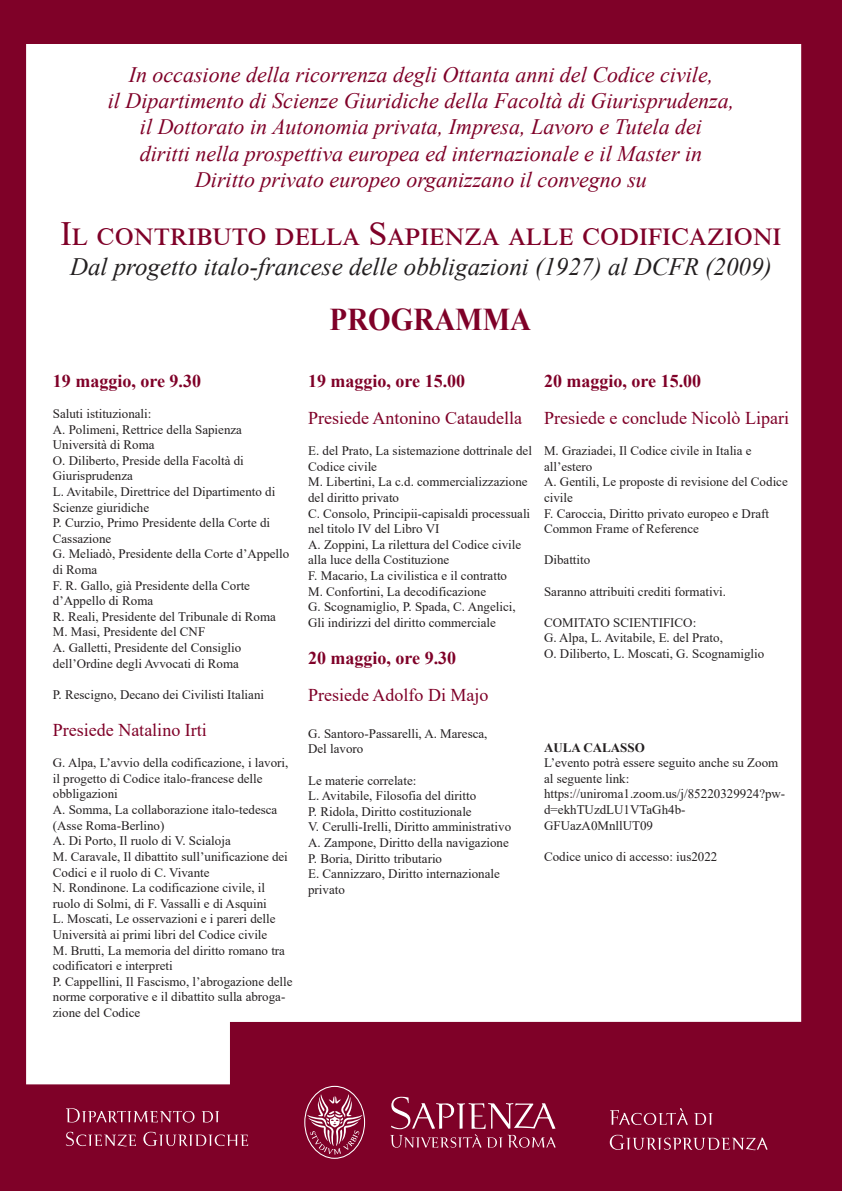
<style>
.page{position:relative;width:842px;height:1191px;background:#7f0128}
.page>*{position:absolute;margin:0;border:0;box-sizing:border-box;transform-origin:0 0}
.t1{font:34px "Times New Roman";color:#7f0128}
.t2{font:700 31.6px "Times New Roman";color:#7f0128;scale:.92 1}
.t3{font:italic 25px "Times New Roman";color:#231f20}
.t4{font:italic 22px/26.4px "Times New Roman";color:#7f0128;text-align:center}
.t5{font:18px "Times New Roman";color:#7f0128}
.t6{font:700 18px "Times New Roman";color:#7f0128}
.t7{font:13px/15.6px "Times New Roman";color:#231f20}
.t8{font:700 13px "Times New Roman";color:#231f20}
</style>
<div class="page">
<div style="left:26px;top:44px;width:775px;height:1040px;background:#fff"></div>
<svg style="left:304px;top:1085px;width:61px;height:73px"></svg>
<svg style="left:390px;top:1096px;width:166px;height:51px"></svg>
<svg style="left:66px;top:1108px;width:129px;height:14px"></svg>
<svg style="left:202px;top:1111px;width:17px;height:11px"></svg>
<svg style="left:66px;top:1131px;width:70px;height:15px"></svg>
<svg style="left:143px;top:1131px;width:105px;height:15px"></svg>
<svg style="left:610px;top:1108px;width:78px;height:17px"></svg>
<svg style="left:694px;top:1112px;width:18px;height:13px"></svg>
<svg style="left:610px;top:1134px;width:158px;height:16px"></svg>
<p class="t4" style="left:108px;top:60px;width:628px">In occasione della ricorrenza degli Ottanta anni del Codice civile,<br>il Dipartimento di Scienze Giuridiche della Facoltà di Giurisprudenza, il Dottorato in Autonomia privata, Impresa, Lavoro e Tutela dei<br>diritti nella prospettiva europea ed internazionale e il Master in Diritto privato europeo organizzano il convegno su</p>
<h1 class="t1" style="left:61px;top:210px;width:722px">IL CONTRIBUTO DELLA SAPIENZA ALLE CODIFICAZIONI</h1>
<h3 class="t3" style="left:70px;top:249px;width:703px">Dal progetto italo-francese delle obbligazioni (1927) al DCFR (2009)</h3>
<h2 class="t2" style="left:330px;top:297px;width:220px">PROGRAMMA</h2>
<h3 class="t6" style="left:53px;top:368px;width:150px">19 maggio, ore 9.30</h3>
<p class="t7" style="left:53px;top:405px;width:238px">Saluti istituzionali:<br>A. Polimeni, Rettrice della Sapienza<br>Università di Roma<br>O. Diliberto, Preside della Facoltà di<br>Giurisprudenza<br>L. Avitabile, Direttrice del Dipartimento di<br>Scienze giuridiche<br>P. Curzio, Primo Presidente della Corte di<br>Cassazione<br>G. Meliadò, Presidente della Corte d’Appello di Roma<br>F. R. Gallo, già Presidente della Corte d’Appello di Roma<br>R. Reali, Presidente del Tribunale di Roma<br>M. Masi, Presidente del CNF<br>A. Galletti, Presidente del Consiglio dell’Ordine degli Avvocati di Roma</p>
<p class="t7" style="left:53px;top:686px;width:213px">P. Rescigno, Decano dei Civilisti Italiani</p>
<h3 class="t5" style="left:53px;top:717px;width:155px">Presiede Natalino Irti</h3>
<p class="t7" style="left:53px;top:754px;width:241px">G. Alpa, L’avvio della codificazione, i lavori, il progetto di Codice italo-francese delle obbligazioni<br>A. Somma, La collaborazione italo-tedesca (Asse Roma-Berlino)<br>A. Di Porto, Il ruolo di V. Scialoja<br>M. Caravale, Il dibattito sull’unificazione dei Codici e il ruolo di C. Vivante<br>N. Rondinone. La codificazione civile, il ruolo di Solmi, di F. Vassalli e di Asquini<br>L. Moscati, Le osservazioni e i pareri delle Università ai primi libri del Codice civile<br>M. Brutti, La memoria del diritto romano tra codificatori e interpreti<br>P. Cappellini, Il Fascismo, l’abrogazione delle norme corporative e il dibattito sulla abroga&shy;zione del Codice</p>
<h3 class="t6" style="left:308px;top:368px;width:159px">19 maggio, ore 15.00</h3>
<h3 class="t5" style="left:308px;top:405px;width:215px">Presiede Antonino Cataudella</h3>
<p class="t7" style="left:308px;top:442px;width:225px">E. del Prato, La sistemazione dottrinale del Codice civile<br>M. Libertini, La c.d. commercializzazione del diritto privato<br>C. Consolo, Principii-capisaldi processuali nel titolo IV del Libro VI<br>A. Zoppini, La rilettura del Codice civile alla luce della Costituzione<br>F. Macario, La civilistica e il contratto<br>M. Confortini, La decodificazione<br>G. Scognamiglio, P. Spada, C. Angelici, Gli indirizzi del diritto commerciale</p>
<h3 class="t6" style="left:308px;top:645px;width:150px">20 maggio, ore 9.30</h3>
<h3 class="t5" style="left:308px;top:682px;width:182px">Presiede Adolfo Di Majo</h3>
<p class="t7" style="left:308px;top:725px;width:181px">G. Santoro-Passarelli, A. Maresca,<br>Del lavoro</p>
<p class="t7" style="left:308px;top:772px;width:205px">Le materie correlate:<br>L. Avitabile, Filosofia del diritto<br>P. Ridola, Diritto costituzionale<br>V. Cerulli-Irelli, Diritto amministrativo<br>A. Zampone, Diritto della navigazione<br>P. Boria, Diritto tributario<br>E. Cannizzaro, Diritto internazionale privato</p>
<h3 class="t6" style="left:544px;top:368px;width:159px">20 maggio, ore 15.00</h3>
<h3 class="t5" style="left:544px;top:405px;width:246px">Presiede e conclude Nicolò Lipari</h3>
<p class="t7" style="left:544px;top:442px;width:245px">M. Graziadei, Il Codice civile in Italia e all’estero<br>A. Gentili, Le proposte di revisione del Codice civile<br>F. Caroccia, Diritto privato europeo e Draft<br>Common Frame of Reference</p>
<p class="t7" style="left:544px;top:552px;width:48px">Dibattito</p>
<p class="t7" style="left:544px;top:583px;width:183px">Saranno attribuiti crediti formativi.</p>
<p class="t7" style="left:544px;top:614px;width:222px">COMITATO SCIENTIFICO:<br>G. Alpa, L. Avitabile, E. del Prato,<br>O. Diliberto, L. Moscati, G. Scognamiglio</p>
<p class="t8" style="left:544px;top:738px;width:102px">AULA CALASSO</p>
<p class="t7" style="left:544px;top:754px;width:243px">L’evento potrà essere seguito anche su Zoom al seguente link: https://uniroma1.zoom.us/j/85220329924?pw&shy;d=ekhTUzdLU1VTaGh4b-<br>GFUazA0MnllUT09</p>
<p class="t7" style="left:544px;top:848px;width:175px">Codice unico di accesso: ius2022</p>
</div>
